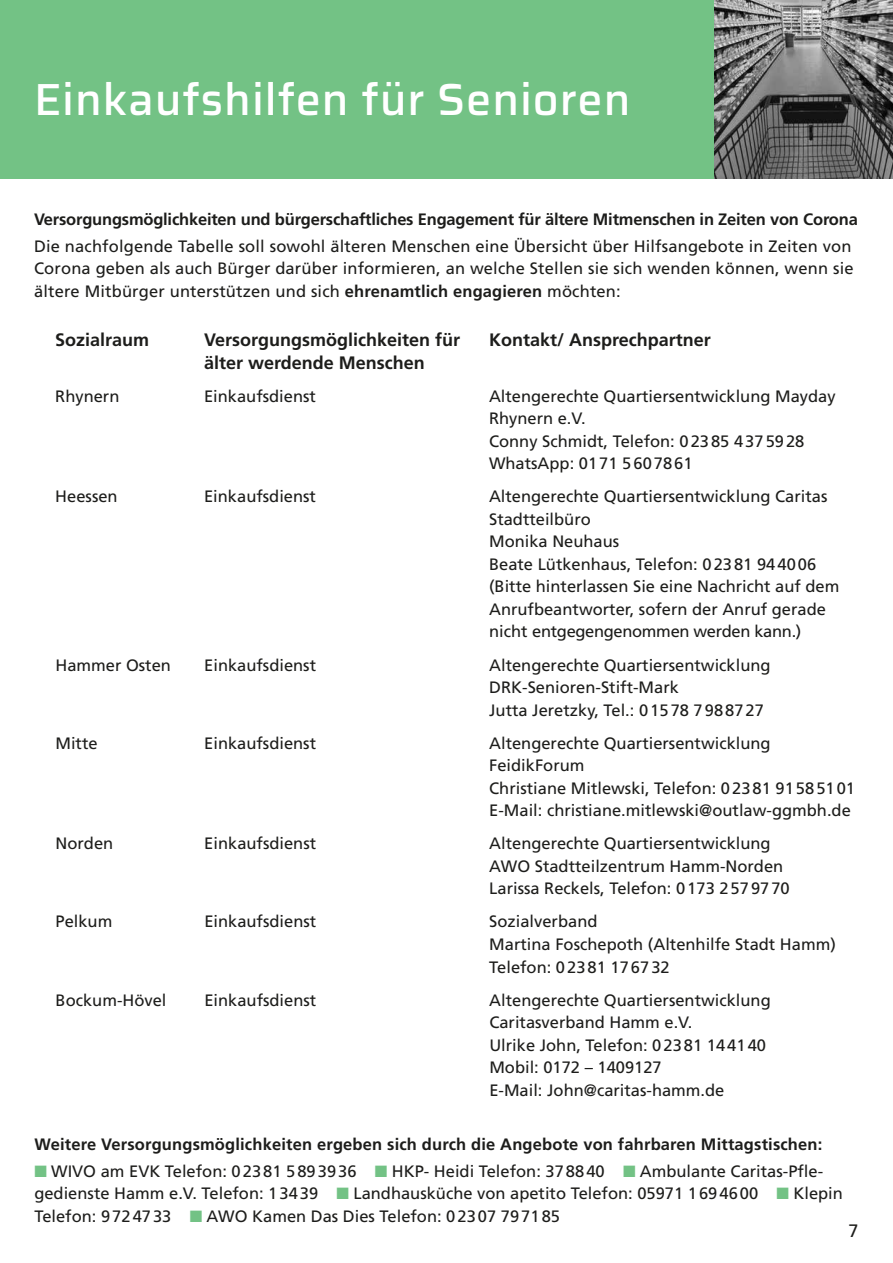
<style>
.page{position:relative;width:893px;height:1263px;background:#fff}
.page>*{position:absolute;margin:0;border:0;box-sizing:border-box;transform-origin:0 0}
.t1{font:500 45px "Saira";letter-spacing:.02em;color:#fff}
.t2{font:700 18px "Frutiger";color:#1d1d1b}
.t3{font:18px "Frutiger";color:#1d1d1b}
.t4{font:16.5px/22.5px "Frutiger";color:#1d1d1b}
.t5{font:700 16.5px "Frutiger";letter-spacing:-.01em;color:#1d1d1b}
.t6{font:700 16.5px "Frutiger";letter-spacing:.01em;color:#1d1d1b}
.s1{font-weight:700}
.s2{color:#73c285}
</style>
<div class="page">
<div style="left:0;top:0;width:893px;height:179px;background:#73c285"></div>
<img style="left:714px;top:0;width:179px;height:179px">
<h1 class="t1" style="left:34px;top:65px;width:598px">Einkaufshilfen für Senioren</h1>
<p class="t5" style="left:34px;top:210px;width:825px">Versorgungsmöglichkeiten und bürgerschaftliches Engagement für ältere Mitmenschen in Zeiten von Corona</p>
<p class="t4" style="left:34px;top:235px;width:821px;text-align:justify">Die nachfolgende Tabelle soll sowohl älteren Menschen eine Übersicht über Hilfsangebote in Zeiten von Corona geben als auch Bürger darüber informieren, an welche Stellen sie sich wenden können, wenn sie ältere Mitbürger unterstützen und sich <span class="s1">ehrenamtlich engagieren</span> möchten:</p>
<p class="t2" style="left:55px;top:329px;width:96px">Sozialraum</p>
<p class="t2" style="left:204px;top:329px;width:258px">Versorgungsmöglichkeiten für</p>
<p class="t2" style="left:489px;top:329px;width:223px">Kontakt/ Ansprechpartner</p>
<p class="t2" style="left:204px;top:352px;width:222px">älter werdende Menschen</p>
<p class="t4" style="left:55px;top:385px;width:66px">Rhynern</p>
<p class="t4" style="left:204px;top:385px;width:113px">Einkaufsdienst</p>
<p class="t4" style="left:489px;top:385px;width:348px">Altengerechte Quartiersentwicklung Mayday<br>Rhynern e.V.<br>Conny Schmidt, Telefon: 02385 4375928<br>WhatsApp: 0171 5607861</p>
<p class="t4" style="left:55px;top:485px;width:64px">Heessen</p>
<p class="t4" style="left:204px;top:485px;width:113px">Einkaufsdienst</p>
<p class="t4" style="left:489px;top:485px;width:352px">Altengerechte Quartiersentwicklung Caritas Stadtteilbüro<br>Monika Neuhaus<br>Beate Lütkenhaus, Telefon: 02381 944006 (Bitte hinterlassen Sie eine Nachricht auf dem Anrufbeantworter, sofern der Anruf gerade nicht entgegengenommen werden kann.)</p>
<p class="t4" style="left:55px;top:654px;width:117px">Hammer Osten</p>
<p class="t4" style="left:204px;top:654px;width:113px">Einkaufsdienst</p>
<p class="t4" style="left:489px;top:654px;width:283px">Altengerechte Quartiersentwicklung<br>DRK-Senioren-Stift-Mark<br>Jutta Jeretzky, Tel.: 01578 7988727</p>
<p class="t4" style="left:55px;top:732px;width:44px">Mitte</p>
<p class="t4" style="left:204px;top:732px;width:113px">Einkaufsdienst</p>
<p class="t4" style="left:489px;top:732px;width:367px">Altengerechte Quartiersentwicklung FeidikForum<br>Christiane Mitlewski, Telefon: 02381 91585101<br>E-Mail: christiane.mitlewski@outlaw-ggmbh.de</p>
<p class="t4" style="left:55px;top:832px;width:59px">Norden</p>
<p class="t4" style="left:204px;top:832px;width:113px">Einkaufsdienst</p>
<p class="t4" style="left:489px;top:832px;width:302px">Altengerechte Quartiersentwicklung<br>AWO Stadtteilzentrum Hamm-Norden<br>Larissa Reckels, Telefon: 0173 2579770</p>
<p class="t4" style="left:56px;top:910px;width:58px">Pelkum</p>
<p class="t4" style="left:204px;top:910px;width:113px">Einkaufsdienst</p>
<p class="t4" style="left:489px;top:910px;width:348px">Sozialverband<br>Martina Foschepoth (Altenhilfe Stadt Hamm)<br>Telefon: 02381 176732</p>
<p class="t4" style="left:56px;top:989px;width:112px">Bockum-Hövel</p>
<p class="t4" style="left:204px;top:989px;width:113px">Einkaufsdienst</p>
<p class="t4" style="left:489px;top:989px;width:283px">Altengerechte Quartiersentwicklung<br>Caritasverband Hamm e.V.<br>Ulrike John, Telefon: 02381 144140<br>Mobil: 0172 – 1409127<br>E-Mail: John@caritas-hamm.de</p>
<p class="t6" style="left:34px;top:1134px;width:789px">Weitere Versorgungsmöglichkeiten ergeben sich durch die Angebote von fahrbaren Mittagstischen:</p>
<p class="t4" style="left:34px;top:1160px;width:810px"><span class="s2">■</span> WIVO am EVK Telefon: 02381 5893936 <span class="s2">■</span> HKP- Heidi Telefon: 378840 <span class="s2">■</span> Ambulante Caritas-Pfle&shy;gedienste Hamm e.V. Telefon: 13439 <span class="s2">■</span> Landhausküche von apetito Telefon: 05971 1694600 <span class="s2">■</span> Klepin<br>Telefon: 9724733 <span class="s2">■</span> AWO Kamen Das Dies Telefon: 02307 797185</p>
<p class="t3" style="left:848px;top:1220px;width:12px">7</p>
</div>
